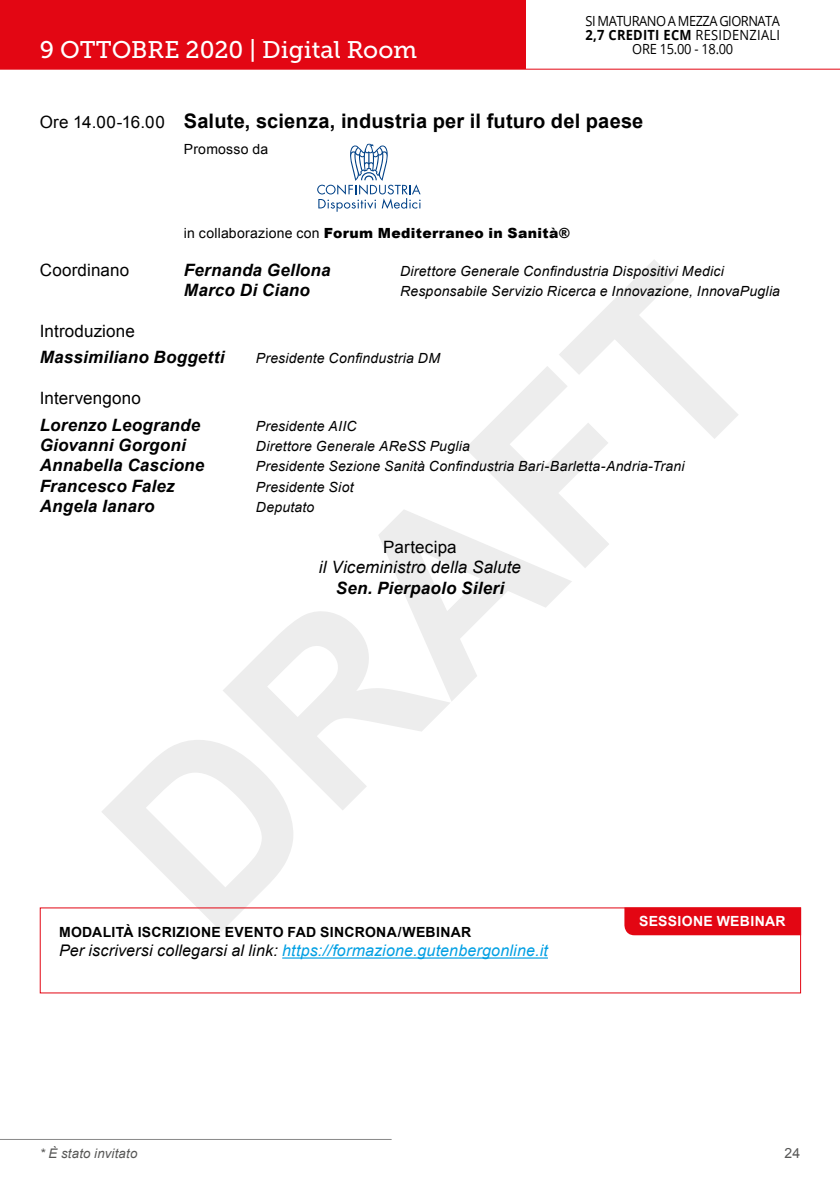
<style>
.page{position:relative;width:840px;height:1191px;background:#fff}
.page>*{position:absolute;margin:0;border:0;box-sizing:border-box;transform-origin:0 0}
.t1{font:24px "Museo Slab 500";color:#fff}
.t2{font:700 20px "Arial";letter-spacing:.01em;color:#000}
.t3{font:italic 700 17px "Arial";letter-spacing:.01em;color:#000}
.t4{font:17px "Arial";letter-spacing:.01em;color:#000}
.t5{font:italic 17px "Arial";letter-spacing:.01em;color:#000}
.t6{font:italic 16px "Arial";letter-spacing:.015em;color:#009fe3}
.t7{font:italic 14px "Arial";letter-spacing:.015em;color:#000}
.t8{font:14px/14px "Open Sans";letter-spacing:-.04em;color:#000;text-align:center;scale:.92 1}
.t9{font:900 14px "Arial";letter-spacing:.025em;color:#000}
.t10{font:700 14px "Arial";letter-spacing:.025em;color:#000}
.t11{font:700 14px "Arial";letter-spacing:.025em;color:#fff}
.t12{font:14px "Arial";letter-spacing:.02em;color:#000}
.t13{font:14px "Arial";color:#575756}
.t14{font:italic 13.2px "Arial";letter-spacing:.015em;color:#575756}
.s1{font-weight:700}
.s2{font-weight:400;font-size:17px}
.s3{font-weight:400}
.s4{color:#000}
</style>
<div class="page">
<svg style="left:102px;top:260px;width:636px;height:671px"></svg>
<hr style="left:0;top:69px;width:839px;height:1px;background:#e30613">
<div style="left:0;top:0;width:525px;height:69px;background:#e30613"></div>
<hr style="left:0;top:1139px;width:391px;height:1px;background:#878787">
<hr style="left:282px;top:957px;width:265px;height:1px;background:#009fe3">
<div style="left:624px;top:907px;width:176px;height:28px;background:#e30613"></div>
<svg style="left:317px;top:144px;width:103px;height:68px"></svg>
<h1 class="t1" style="left:40px;top:36px;width:379px">9 OTTOBRE 2020 | Digital Room</h1>
<p class="t8" style="left:585px;top:14px;width:213px">SI MATURANO A MEZZA GIORNATA<br><span class="s1">2,7 CREDITI ECM</span> RESIDENZIALI<br>ORE 15.00 - 18.00</p>
<h2 class="t2" style="left:40px;top:108px;width:604px"><span class="s2">Ore 14.00-16.00</span> Salute, scienza, industria per il futuro del paese</h2>
<p class="t12" style="left:184px;top:140px;width:86px">Promosso da</p>
<p class="t9" style="left:184px;top:223px;width:387px"><span class="s3">in collaborazione con</span> Forum Mediterraneo in Sanità®</p>
<p class="t4" style="left:40px;top:258px;width:91px">Coordinano</p>
<p class="t3" style="left:184px;top:259px;width:148px">Fernanda Gellona</p>
<p class="t7" style="left:400px;top:262px;width:325px">Direttore Generale Confindustria Dispositivi Medici</p>
<p class="t3" style="left:184px;top:279px;width:127px">Marco Di Ciano</p>
<p class="t7" style="left:400px;top:282px;width:381px">Responsabile Servizio Ricerca e Innovazione, InnovaPuglia</p>
<p class="t4" style="left:40px;top:320px;width:97px">Introduzione</p>
<p class="t3" style="left:40px;top:346px;width:186px">Massimiliano Boggetti</p>
<p class="t7" style="left:256px;top:349px;width:185px">Presidente Confindustria DM</p>
<p class="t4" style="left:40px;top:387px;width:103px">Intervengono</p>
<p class="t3" style="left:40px;top:413px;width:162px">Lorenzo Leogrande</p>
<p class="t7" style="left:256px;top:416px;width:102px">Presidente AIIC</p>
<p class="t3" style="left:40px;top:434px;width:147px">Giovanni Gorgoni</p>
<p class="t7" style="left:256px;top:437px;width:215px">Direttore Generale AReSS Puglia</p>
<p class="t3" style="left:40px;top:454px;width:166px">Annabella Cascione</p>
<p class="t7" style="left:256px;top:457px;width:430px">Presidente Sezione Sanità Confindustria Bari-Barletta-Andria-Trani</p>
<p class="t3" style="left:40px;top:475px;width:136px">Francesco Falez</p>
<p class="t7" style="left:256px;top:478px;width:99px">Presidente Siot</p>
<p class="t3" style="left:40px;top:495px;width:116px">Angela Ianaro</p>
<p class="t7" style="left:256px;top:498px;width:60px">Deputato</p>
<p class="t4" style="left:383px;top:536px;width:75px">Partecipa</p>
<p class="t5" style="left:319px;top:556px;width:203px">il Viceministro della Salute</p>
<p class="t3" style="left:335px;top:577px;width:170px">Sen. Pierpaolo Sileri</p>
<p class="t10" style="left:59px;top:923px;width:413px">MODALITÀ ISCRIZIONE EVENTO FAD SINCRONA/WEBINAR</p>
<p class="t6" style="left:59px;top:940px;width:490px"><span class="s4">Per iscriversi collegarsi al link:</span> https://formazione.gutenbergonline.it</p>
<p class="t11" style="left:638px;top:911px;width:148px">SESSIONE WEBINAR</p>
<p class="t14" style="left:40px;top:1144px;width:99px">* È stato invitato</p>
<p class="t13" style="left:784px;top:1144px;width:17px">24</p>
</div>
